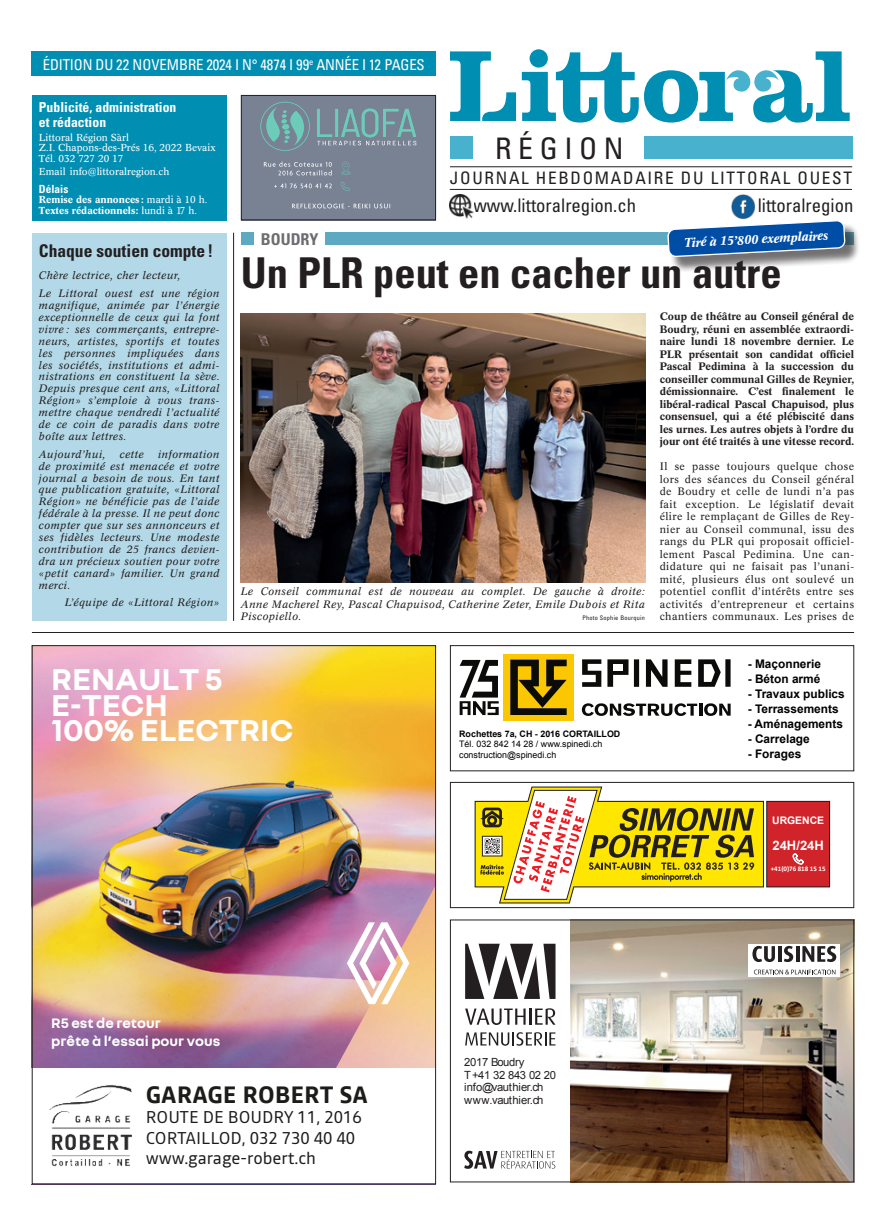
<style>
.page{position:relative;width:886px;height:1223px;background:#fff}
.page>*{position:absolute;margin:0;border:0;box-sizing:border-box;transform-origin:0 0}
.t1{font:700 condensed 42.5px "Univers";color:#231f20}
.t2{font:700 32.5px/25.5px "Nouvel R";color:#fff}
.t3{font:condensed 29.62px "Univers";letter-spacing:.22em;color:#231f20}
.t4{font:700 23.5px "Read";color:#1c1d1b}
.t5{font:condensed 18.75px "Univers";color:#231f20}
.t6{font:700 condensed 17.5px "Univers";color:#231f20}
.t7{font:condensed 17.12px "Univers";letter-spacing:.1em;color:#231f20}
.t8{font:17px/20.4px "Read";color:#1c1d1b}
.t9{font:700 condensed 16.25px "Univers";color:#6c6d70}
.t10{font:condensed 15px "Univers";letter-spacing:-.01em;color:#fff}
.t11{font:700 14.88px/17.9px "Nouvel R";color:#fff}
.t12{font:700 condensed 13.75px/15px "Univers";color:#fff}
.t13{font:700 13px "Arial";color:#fff}
.t14{font:italic 500 12.5px "Concorde BE";color:#fff}
.t15{font:700 11.88px "Arial";color:#000}
.t16{font:11.25px/12.5px "Arial";letter-spacing:-.03em;color:#231f20}
.t17{font:700 condensed 11.25px "Univers";color:#fff}
.t18{font:italic 10.62px/11.9px "Concorde BE";letter-spacing:.04em;color:#231f20;text-align:justify}
.t19{font:10.62px/12.5px "Concorde BE";letter-spacing:.04em;color:#231f20;text-align:justify}
.t20{font:500 10.62px/12.5px "Concorde BE";color:#231f20;text-align:justify}
.t21{font:700 10.38px "Arial";color:#fff}
.t22{font:10px/10.6px "Concorde BE";color:#fff}
.t23{font:500 10px/10.6px "Concorde BE";color:#fff}
.t24{font:8.88px/10.6px "Arial";color:#000}
.t25{font:700 8.88px "Arial";color:#000}
.t26{font:700 7px "Calibri";color:#fff}
.t27{font:condensed 6.25px "Univers";letter-spacing:.04em;color:#231f20}
.s1{font-weight:400}
</style>
<div class="page">
<div style="left:326px;top:233px;width:528px;height:12px;background:#5ca9c1"></div>
<div style="left:241px;top:233px;width:13px;height:12px;background:#5ca9c1"></div>
<div style="left:32px;top:51px;width:404px;height:24px;background:#008fb3"></div>
<svg style="left:450px;top:51px;width:66px;height:70px"></svg>
<svg style="left:522px;top:49px;width:328px;height:73px"></svg>
<div style="left:450px;top:137px;width:22px;height:22px;background:#48b1cd"></div>
<div style="left:644px;top:137px;width:208px;height:22px;background:#48b1cd"></div>
<hr style="left:450px;top:166px;width:402px;height:1px;background:#231f20">
<hr style="left:450px;top:189px;width:402px;height:1px;background:#231f20">
<img style="left:731px;top:194px;width:25px;height:25px">
<img style="left:449px;top:195px;width:24px;height:23px">
<div style="left:670px;top:222px;width:190px;height:50px;background:#231f20;opacity:.4"></div>
<svg style="left:668px;top:221px;width:177px;height:35px;background:#3970b1"></svg>
<div style="left:32px;top:95px;width:195px;height:125px;background:#008fb3"></div>
<svg style="left:465px;top:943px;width:90px;height:55px"></svg>
<svg style="left:465px;top:1032px;width:90px;height:13px"></svg>
<svg style="left:465px;top:1008px;width:90px;height:17px"></svg>
<img style="left:570px;top:921px;width:282px;height:259px">
<svg style="left:464px;top:1150px;width:91px;height:18px"></svg>
<div style="left:749px;top:943px;width:91px;height:33px;background:#fff"></div>
<svg style="left:752px;top:945px;width:23px;height:17px"></svg>
<hr style="left:778px;top:946px;width:3px;height:15px;background:#231f20">
<svg style="left:784px;top:945px;width:9px;height:17px"></svg>
<hr style="left:796px;top:946px;width:3px;height:15px;background:#231f20">
<svg style="left:802px;top:945px;width:34px;height:17px"></svg>
<svg style="left:754px;top:969px;width:81px;height:5px"></svg>
<div style="left:450px;top:919px;width:404px;height:263px;border:1px solid #231f20"></div>
<hr style="left:32px;top:632px;width:822px;height:1px;background:#231f20">
<svg style="left:475px;top:786px;width:289px;height:117px"></svg>
<div style="left:767px;top:801px;width:62px;height:86px;background:#d1232a"></div>
<div style="left:766px;top:801px;width:64px;height:86px;border:1px solid #231f20"></div>
<svg style="left:793px;top:853px;width:10px;height:11px"></svg>
<div style="left:450px;top:782px;width:404px;height:126px;border:1px solid #231f20"></div>
<div style="left:241px;top:95px;width:195px;height:125px;background:#788293"></div>
<svg style="left:292px;top:204px;width:98px;height:4px"></svg>
<svg style="left:274px;top:183px;width:58px;height:5px"></svg>
<svg style="left:264px;top:161px;width:68px;height:14px"></svg>
<svg style="left:341px;top:161px;width:9px;height:14px"></svg>
<svg style="left:341px;top:182px;width:9px;height:9px"></svg>
<svg style="left:317px;top:109px;width:99px;height:36px"></svg>
<svg style="left:260px;top:102px;width:50px;height:49px"></svg>
<div style="left:241px;top:95px;width:195px;height:125px;border:1px solid #231f20"></div>
<div style="left:32px;top:233px;width:195px;height:387px;background:#b3d9e8"></div>
<img style="left:241px;top:314px;width:404px;height:269px">
<hr style="left:233px;top:233px;width:1px;height:388px;background:#231f20">
<svg style="left:646px;top:659px;width:21px;height:28px"></svg>
<svg style="left:582px;top:659px;width:19px;height:28px"></svg>
<div style="left:634px;top:659px;width:5px;height:28px;background:#0b0c0a"></div>
<div style="left:725px;top:659px;width:5px;height:27px;background:#0b0c0a"></div>
<svg style="left:698px;top:659px;width:23px;height:27px"></svg>
<svg style="left:675px;top:659px;width:16px;height:27px"></svg>
<svg style="left:582px;top:703px;width:148px;height:13px"></svg>
<svg style="left:607px;top:659px;width:21px;height:27px"></svg>
<div style="left:613px;top:664px;width:10px;height:6px;background:#fff"></div>
<div style="left:504px;top:654px;width:70px;height:66px;background:#fac702"></div>
<svg style="left:510px;top:659px;width:57px;height:56px"></svg>
<svg style="left:460px;top:660px;width:39px;height:55px"></svg>
<div style="left:450px;top:645px;width:404px;height:126px;border:1px solid #231f20"></div>
<img style="left:34px;top:647px;width:400px;height:421px">
<img style="left:325px;top:884px;width:109px;height:184px">
<svg style="left:347px;top:922px;width:62px;height:82px"></svg>
<img style="left:49px;top:1085px;width:83px;height:82px">
<h3 class="t10" style="left:43px;top:55px;width:383px">ÉDITION DU 22 NOVEMBRE 2024 I N° 4874 I 99<sup>e</sup> ANNÉE I 12 PAGES</h3>
<p class="t12" style="left:39px;top:99px;width:139px">Publicité, administration et rédaction</p>
<p class="t22" style="left:39px;top:132px;width:178px">Littoral Région Sàrl<br>Z.I. Chapons-des-Prés 16, 2022 Bevaix<br>Tél. 032 727 20 17</p>
<p class="t22" style="left:39px;top:166px;width:132px">Email info@littoralregion.ch</p>
<p class="t17" style="left:39px;top:182px;width:31px">Délais</p>
<p class="t23" style="left:39px;top:194px;width:170px">Remise des annonces : <span class="s1">mardi à 10 h.<br></span>Textes rédactionnels: <span class="s1">lundi à 17 h.</span></p>
<h3 class="t3" style="left:495px;top:130px;width:130px">RÉGION</h3>
<h3 class="t5" style="left:473px;top:194px;width:164px">www.littoralregion.ch</h3>
<h3 class="t5" style="left:758px;top:194px;width:97px">littoralregion</h3>
<p class="t14" style="left:684px;top:235px;width:145px;rotate:-3deg">Tiré à 15’800 exemplaires</p>
<h1 class="t1" style="left:241px;top:247px;width:542px">Un PLR peut en cacher un autre</h1>
<h3 class="t7" style="left:450px;top:167px;width:403px">JOURNAL HEBDOMADAIRE DU LITTORAL OUEST</h3>
<h3 class="t9" style="left:261px;top:229px;width:59px">BOUDRY</h3>
<h3 class="t6" style="left:39px;top:240px;width:176px">Chaque soutien compte !</h3>
<p class="t18" style="left:39px;top:267px;width:182px;line-height:17.9px">Chère lectrice, cher lecteur,<br>Le Littoral ouest est une région</p>
<p class="t18" style="left:39px;top:299px;width:182px">magnifique, animée par l’énergie exceptionnelle de ceux qui la font vivre : ses commerçants, entrepre&shy;neurs, artistes, sportifs et toutes les personnes impliquées dans les sociétés, institutions et admi&shy;nistrations en constituent la sève.<br>Depuis presque cent ans, «Littoral Région» s’emploie à vous trans&shy;mettre chaque vendredi l’actualité de ce coin de paradis dans votre boîte aux lettres.</p>
<p class="t18" style="left:39px;top:448px;width:68px">Aujourd’hui,</p>
<p class="t18" style="left:120px;top:448px;width:26px">cette</p>
<p class="t20" style="left:660px;top:310px;width:196px">Coup de théâtre au Conseil général de Boudry, réuni en assemblée extraordi&shy;naire lundi 18 novembre dernier. Le PLR présentait son candidat officiel Pascal Pedimina à la succession du conseiller communal Gilles de Reynier, démissionnaire. C’est finalement le libéral-radical Pascal Chapuisod, plus consensuel, qui a été plébiscité dans les urnes. Les autres objets à l’ordre du jour ont été traités à une vitesse record.</p>
<p class="t19" style="left:660px;top:460px;width:196px">Il se passe toujours quelque chose lors des séances du Conseil général de Boudry et celle de lundi n’a pas fait exception. Le législatif devait élire le remplaçant de Gilles de Rey&shy;nier au Conseil communal, issu des rangs du PLR qui proposait officiel&shy;lement Pascal Pedimina. Une can&shy;didature qui ne faisait pas l’unani&shy;mité, plusieurs élus ont soulevé un potentiel conflit d’intérêts entre ses activités d’entrepreneur et certains chantiers communaux. Les prises de</p>
<p class="t18" style="left:39px;top:448px;width:182px;text-indent:119px">information de proximité est menacée et votre journal a besoin de vous. En tant que publication gratuite, «Littoral Région» ne bénéficie pas de l’aide fédérale à la presse. Il ne peut donc compter que sur ses annonceurs et ses fidèles lecteurs. Une modeste contribution de 25 francs devien&shy;dra un précieux soutien pour votre «petit canard» familier. Un grand merci.</p>
<p class="t18" style="left:65px;top:597px;width:156px">L’équipe de «Littoral Région»</p>
<p class="t18" style="left:241px;top:585px;width:405px;line-height:12.5px">Le Conseil communal est de nouveau au complet. De gauche à droite:<br>Anne Macherel Rey, Pascal Chapuisod, Catherine Zeter, Emile Dubois et Rita Piscopiello.</p>
<p class="t27" style="left:582px;top:614px;width:64px">Photo Sophie Bourquin</p>
<h2 class="t2" style="left:51px;top:664px;width:244px">RENAULT 5<br>E-TECH<br>100% ELECTRIC</h2>
<p class="t25" style="left:459px;top:727px;width:163px">Rochettes 7a, CH - 2016 CORTAILLOD</p>
<p class="t24" style="left:459px;top:739px;width:145px">Tél. 032 842 14 28 / www.spinedi.ch construction@spinedi.ch</p>
<h3 class="t11" style="left:51px;top:1013px;width:171px">R5 est de retour<br>prête à l’essai pour vous</h3>
<h3 class="t4" style="left:146px;top:1081px;width:224px">GARAGE ROBERT SA</h3>
<h3 class="t8" style="left:146px;top:1107px;width:218px">ROUTE DE BOUDRY 11, 2016<br>CORTAILLOD, 032 730 40 40 www.garage-robert.ch</h3>
<p class="t16" style="left:464px;top:1056px;width:93px">2017 Boudry<br>T +41 32 843 02 20 info@vauthier.ch www.vauthier.ch</p>
<p class="t15" style="left:748px;top:655px;width:75px">- Maçonnerie</p>
<p class="t15" style="left:748px;top:670px;width:74px">- Béton armé</p>
<p class="t15" style="left:748px;top:685px;width:99px">- Travaux publics</p>
<p class="t15" style="left:748px;top:700px;width:92px">- Terrassements</p>
<p class="t15" style="left:748px;top:715px;width:97px">- Aménagements</p>
<p class="t15" style="left:748px;top:730px;width:64px">- Carrelage</p>
<p class="t15" style="left:748px;top:745px;width:55px">- Forages</p>
<p class="t21" style="left:772px;top:813px;width:54px">URGENCE</p>
<p class="t13" style="left:772px;top:836px;width:53px">24H/24H</p>
<p class="t26" style="left:771px;top:864px;width:56px">+41(0)76 818 15 15</p>
</div>
